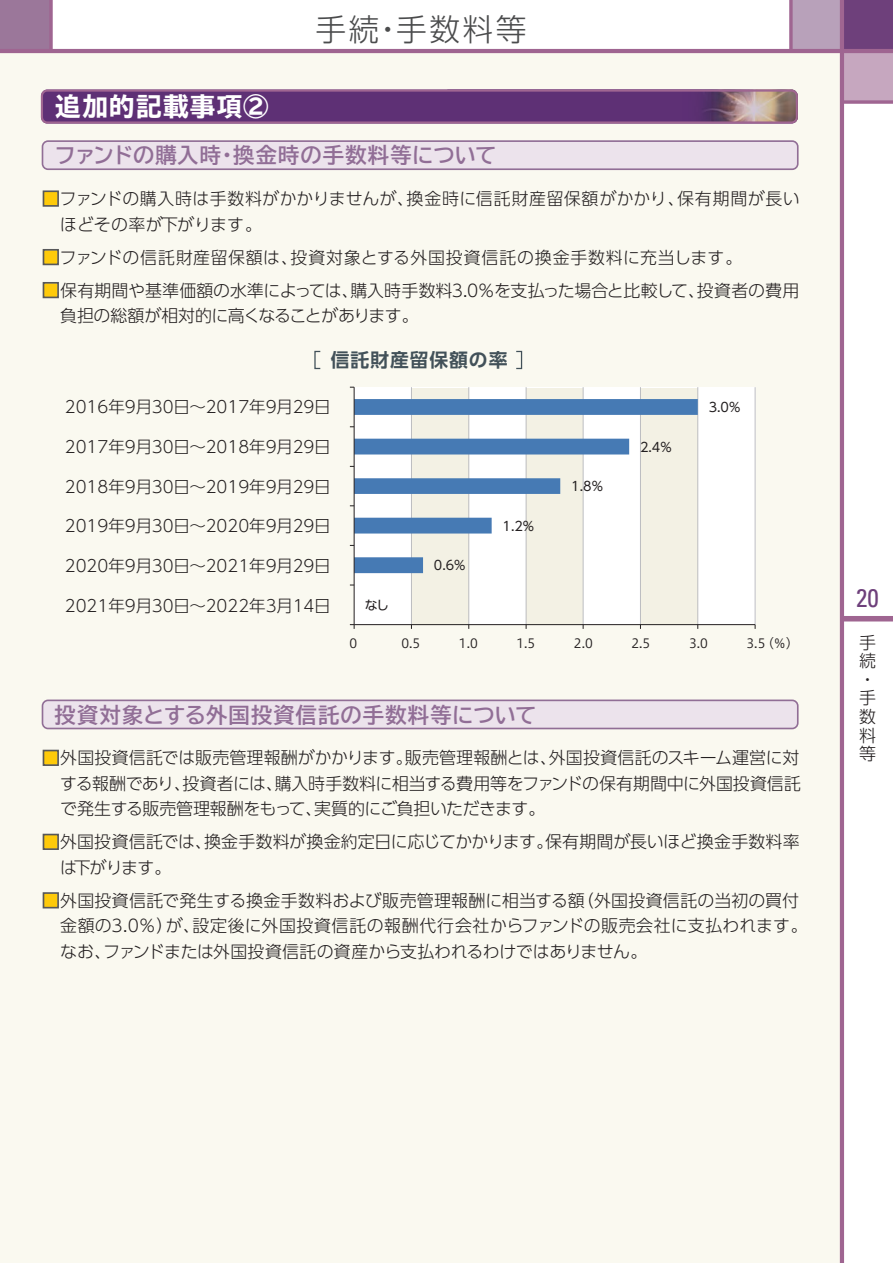
<style>
.page{position:relative;width:893px;height:1263px;background:#fff}
.page>*{position:absolute;margin:0;border:0;box-sizing:border-box;transform-origin:0 0}
.t1{font:300 30.75px "UD Shin Go Pro";letter-spacing:.08em;color:#4b4c4d}
.t2{font:700 expanded 25.5px "TBUD Go Std";letter-spacing:.06em;color:#fff}
.t3{font:condensed 25.5px "Univers";color:#6e407b}
.t4{font:700 21.3px "TBUD Go Std";letter-spacing:.045em;color:#916e96}
.t5{font:700 18.75px "UD Shin Go Pro De";letter-spacing:.05em;color:#425159}
.t6{font:300 16.95px/25.5px "UD Shin Go Pro";color:#231f20}
.t7{font:300 16.95px/25.5px "UD Shin Go Pro";letter-spacing:.02em;color:#231f20}
.t8{font:300 16.95px "UD Shin Go Pro";letter-spacing:.04em;color:#231f20}
.t9{font:300 16.5px "UD Shin Go Pro";color:#231f20}
.t10{font:12.9px "UD Shin Go Pro";color:#231f20}
.t11{font:12.75px "Hiragino UD Sans Std W3";color:#231f20}
.s1{color:#feca0a}
</style>
<div class="page">
<div style="left:0;top:51px;width:842px;height:1212px;background:#faf9f0"></div>
<div style="left:791px;top:0;width:51px;height:51px;background:#b8a1ba"></div>
<div style="left:842px;top:0;width:51px;height:51px;background:#6e407b"></div>
<div style="left:0;top:0;width:51px;height:51px;background:#9b779a"></div>
<div style="left:844px;top:53px;width:49px;height:47px;background:#c6a7bf"></div>
<svg style="left:49px;top:0;width:4px;height:49px"></svg>
<div style="left:842px;top:616px;width:51px;height:5px;background:#9f6591"></div>
<hr style="left:840px;top:0;width:4px;height:1263px;background:#9f6591">
<hr style="left:0;top:49px;width:893px;height:4px;background:#9f6591">
<svg style="left:844px;top:100px;width:49px;height:4px"></svg>
<svg style="left:789px;top:0;width:4px;height:49px"></svg>
<svg style="left:41px;top:90px;width:757px;height:34px;background:#6c3f7a"></svg>
<div style="left:354px;top:387px;width:401px;height:238px;background:#fff"></div>
<div style="left:411px;top:388px;width:58px;height:236px;background:#f3f1e4"></div>
<div style="left:526px;top:388px;width:57px;height:236px;background:#f3f1e4"></div>
<div style="left:641px;top:388px;width:56px;height:236px;background:#f3f1e4"></div>
<svg style="left:42px;top:140px;width:757px;height:30px;background:#e2d6e2"></svg>
<div style="left:43px;top:190px;width:16px;height:17px;border:2px solid #57585a"></div>
<div style="left:43px;top:249px;width:16px;height:16px;border:2px solid #57585a"></div>
<div style="left:43px;top:282px;width:16px;height:16px;border:2px solid #57585a"></div>
<svg style="left:42px;top:699px;width:757px;height:30px;background:#e2d7e3"></svg>
<div style="left:516px;top:351px;width:6px;height:18px;border:1px solid #425159"></div>
<div style="left:43px;top:750px;width:16px;height:16px;border:2px solid #57585a"></div>
<div style="left:43px;top:834px;width:16px;height:16px;border:2px solid #57585a"></div>
<div style="left:43px;top:892px;width:16px;height:16px;border:2px solid #57585a"></div>
<hr style="left:411px;top:387px;width:1px;height:238px;background:#bcbdc0">
<hr style="left:468px;top:387px;width:1px;height:238px;background:#bcbdc0">
<hr style="left:526px;top:387px;width:1px;height:238px;background:#bcbdc0">
<hr style="left:583px;top:387px;width:1px;height:238px;background:#bcbdc0">
<hr style="left:640px;top:387px;width:1px;height:238px;background:#bcbdc0">
<hr style="left:697px;top:387px;width:1px;height:238px;background:#bcbdc0">
<hr style="left:755px;top:387px;width:1px;height:238px;background:#bcbdc0">
<svg style="left:355px;top:399px;width:343px;height:174px"></svg>
<hr style="left:354px;top:624px;width:401px;height:1px;background:#231f20">
<hr style="left:354px;top:387px;width:1px;height:238px;background:#231f20">
<svg style="left:350px;top:624px;width:5px;height:5px"></svg>
<h1 class="t1" style="left:315px;top:4px;width:213px">手続・手数料等</h1>
<h2 class="t2" style="left:55px;top:92px;width:215px">追加的記載事項②</h2>
<p class="t4" style="left:54px;top:138px;width:444px">ファンドの購入時・換金時の手数料等について</p>
<p class="t7" style="left:60px;top:185px;width:741px;text-indent:-18px"><span class="s1">■</span>ファンドの購入時は手数料がかかりませんが、換金時に信託財産留保額がかかり、保有期間が長いほどその率が下がります。</p>
<p class="t8" style="left:42px;top:243px;width:701px"><span class="s1">■</span>ファンドの信託財産留保額は、投資対象とする外国投資信託の換金手数料に充当します。</p>
<p class="t6" style="left:60px;top:277px;width:741px;text-indent:-18px"><span class="s1">■</span>保有期間や基準価額の水準によっては、購入時手数料3.0％を支払った場合と比較して、投資者の費用負担の総額が相対的に高くなることがあります。</p>
<p class="t5" style="left:331px;top:345px;width:178px">信託財産留保額の率</p>
<p class="t9" style="left:65px;top:393px;width:267px">2016年9月30日～2017年9月29日</p>
<p class="t9" style="left:65px;top:433px;width:267px">2017年9月30日～2018年9月29日</p>
<p class="t9" style="left:65px;top:473px;width:267px">2018年9月30日～2019年9月29日</p>
<p class="t9" style="left:65px;top:513px;width:267px">2019年9月30日～2020年9月29日</p>
<p class="t9" style="left:65px;top:552px;width:267px">2020年9月30日～2021年9月29日</p>
<p class="t9" style="left:65px;top:592px;width:267px">2021年9月30日～2022年3月14日</p>
<h2 class="t3" style="left:856px;top:582px;width:24px">20</h2>
<p class="t6" style="left:859px;top:632px;width:18px;line-height:18.6px">手続・手数料等</p>
<p class="t10" style="left:709px;top:397px;width:33px">3.0%</p>
<p class="t10" style="left:640px;top:436px;width:33px">2.4%</p>
<p class="t10" style="left:571px;top:476px;width:33px">1.8%</p>
<p class="t10" style="left:503px;top:515px;width:33px">1.2%</p>
<p class="t10" style="left:434px;top:555px;width:33px">0.6%</p>
<p class="t10" style="left:365px;top:595px;width:26px">なし</p>
<p class="t11" style="left:349px;top:634px;width:9px">0</p>
<p class="t11" style="left:401px;top:634px;width:20px">0.5</p>
<p class="t11" style="left:459px;top:634px;width:20px">1.0</p>
<p class="t11" style="left:516px;top:634px;width:20px">1.5</p>
<p class="t11" style="left:574px;top:634px;width:20px">2.0</p>
<p class="t11" style="left:631px;top:634px;width:20px">2.5</p>
<p class="t11" style="left:689px;top:634px;width:20px">3.0</p>
<p class="t11" style="left:746px;top:634px;width:54px">3.5（％）</p>
<p class="t4" style="left:54px;top:697px;width:484px">投資対象とする外国投資信託の手数料等について</p>
<p class="t6" style="left:60px;top:744px;width:742px;text-align:justify;text-indent:-18px"><span class="s1">■</span>外国投資信託では販売管理報酬がかかります。販売管理報酬とは、外国投資信託のスキーム運営に対する報酬であり、投資者には、購入時手数料に相当する費用等をファンドの保有期間中に外国投資信託で発生する販売管理報酬をもって、実質的にご負担いただきます。</p>
<p class="t6" style="left:60px;top:828px;width:741px;text-indent:-18px"><span class="s1">■</span>外国投資信託では、換金手数料が換金約定日に応じてかかります。保有期間が長いほど換金手数料率は下がります。</p>
<p class="t6" style="left:60px;top:887px;width:749px;text-indent:-18px"><span class="s1">■</span>外国投資信託で発生する換金手数料および販売管理報酬に相当する額（外国投資信託の当初の買付金額の3.0％）が、設定後に外国投資信託の報酬代行会社からファンドの販売会社に支払われます。なお、ファンドまたは外国投資信託の資産から支払われるわけではありません。</p>
</div>
